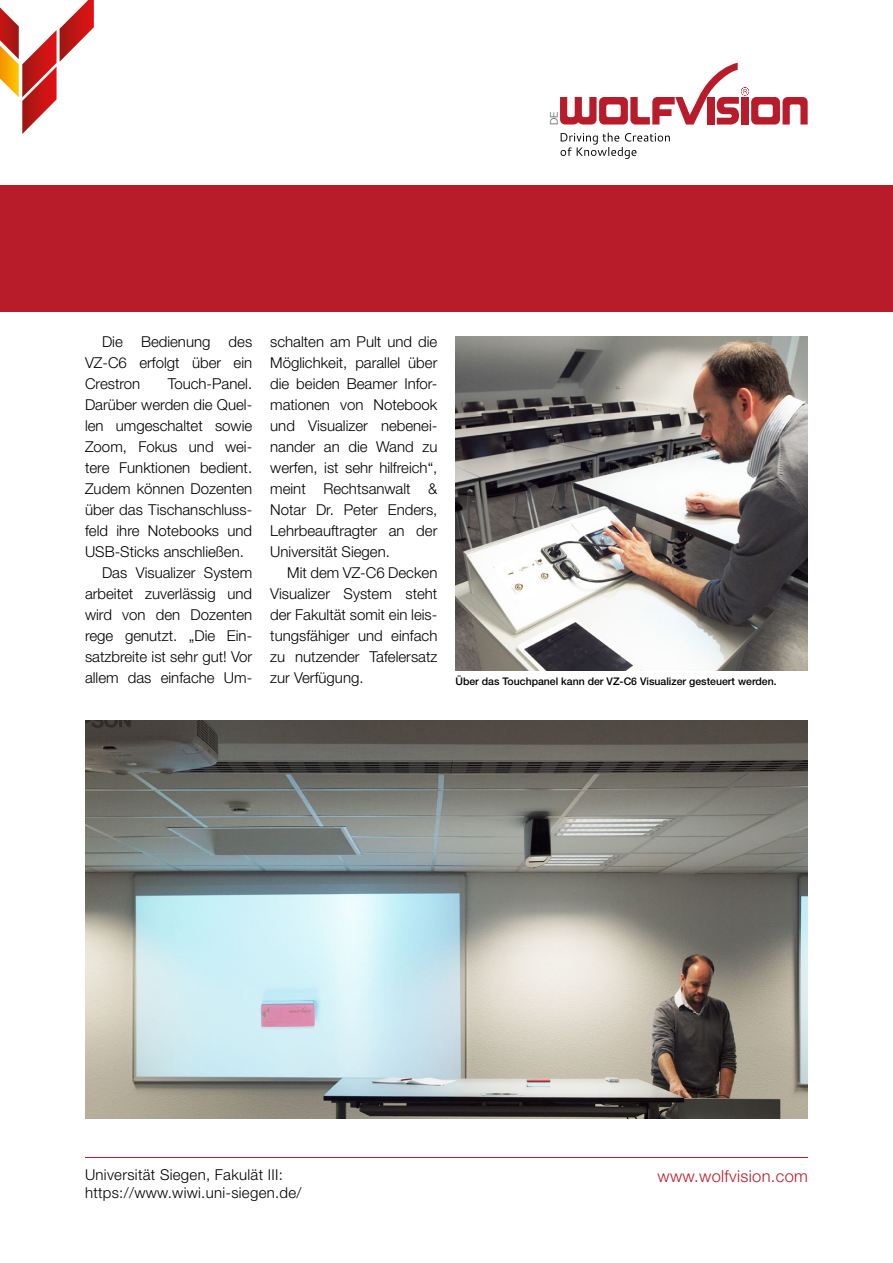
<style>
.page{position:relative;width:893px;height:1263px;background:#fff}
.page>*{position:absolute;margin:0;border:0;box-sizing:border-box;transform-origin:0 0}
.t1{font:300 16.5px "Helvetica Neue LT Pro";letter-spacing:.02em;color:#b81c2b}
.t2{font:300 15px/21px "Helvetica Neue LT Pro";color:#000;text-align:justify}
.t3{font:300 15px/18px "Helvetica Neue LT Pro";letter-spacing:.02em;color:#000}
.t4{font:500 10.5px "Helvetica Neue LT Pro";color:#000}
.t5{font:300 10.5px "Helvetica Neue LT Pro";color:#565656}
</style>
<div class="page">
<div style="left:0;top:185px;width:893px;height:126px;background:#b81c2b"></div>
<hr style="left:85px;top:1157px;width:723px;height:1px;background:#b81c2b">
<svg style="left:0;top:0;width:94px;height:134px"></svg>
<svg style="left:560px;top:63px;width:248px;height:62px"></svg>
<svg style="left:561px;top:133px;width:109px;height:26px"></svg>
<img style="left:85px;top:721px;width:723px;height:397px">
<img style="left:455px;top:336px;width:353px;height:335px">
<p class="t5" style="left:548px;top:125px;width:15px;rotate:-90deg">DE</p>
<p class="t2" style="left:85px;top:331px;width:169px;text-indent:17px">Die Bedienung des VZ-C6 erfolgt über ein Crestron</p>
<p class="t2" style="left:168px;top:373px;width:86px">Touch-Panel.</p>
<p class="t2" style="left:85px;top:394px;width:169px">Darüber werden die Quel-</p>
<p class="t2" style="left:85px;top:415px;width:169px">len umgeschaltet sowie</p>
<p class="t2" style="left:85px;top:436px;width:169px">Zoom, Fokus und wei-</p>
<p class="t2" style="left:85px;top:457px;width:169px">tere Funktionen bedient.</p>
<p class="t2" style="left:85px;top:478px;width:169px">Zudem können Dozenten</p>
<p class="t2" style="left:85px;top:499px;width:169px">über das Tischanschluss-</p>
<p class="t2" style="left:85px;top:520px;width:169px">feld ihre Notebooks und</p>
<p class="t2" style="left:85px;top:541px;width:160px">USB-Sticks anschließen.</p>
<p class="t2" style="left:102px;top:562px;width:152px">Das Visualizer System</p>
<p class="t2" style="left:85px;top:583px;width:169px">arbeitet zuverlässig und</p>
<p class="t2" style="left:85px;top:604px;width:169px">wird von den Dozenten</p>
<p class="t2" style="left:85px;top:625px;width:169px">rege genutzt. „Die Ein-</p>
<p class="t2" style="left:85px;top:646px;width:169px">satzbreite ist sehr gut! Vor</p>
<p class="t2" style="left:85px;top:667px;width:169px">allem das einfache Um-</p>
<p class="t2" style="left:270px;top:331px;width:169px">schalten am Pult und die Möglichkeit, parallel über die beiden Beamer Infor&shy;mationen von Notebook und Visualizer nebenei&shy;nander an die Wand zu werfen, ist sehr hilfreich“, meint Rechtsanwalt &amp; Notar Dr. Peter Enders, Lehrbeauftragter an der Universität Siegen.</p>
<p class="t2" style="left:270px;top:562px;width:169px;text-indent:17px">Mit dem VZ-C6 Decken Visualizer System steht der Fakultät somit ein leis&shy;tungsfähiger und einfach zu nutzender Tafelersatz zur Verfügung.</p>
<p class="t4" style="left:455px;top:675px;width:323px">Über das Touchpanel kann der VZ-C6 Visualizer gesteuert werden.</p>
<p class="t3" style="left:85px;top:1165px;width:218px">Universität Siegen, Fakulät III: https://www.wiwi.uni-siegen.de/</p>
<p class="t1" style="left:657px;top:1166px;width:152px">www.wolfvision.com</p>
</div>
